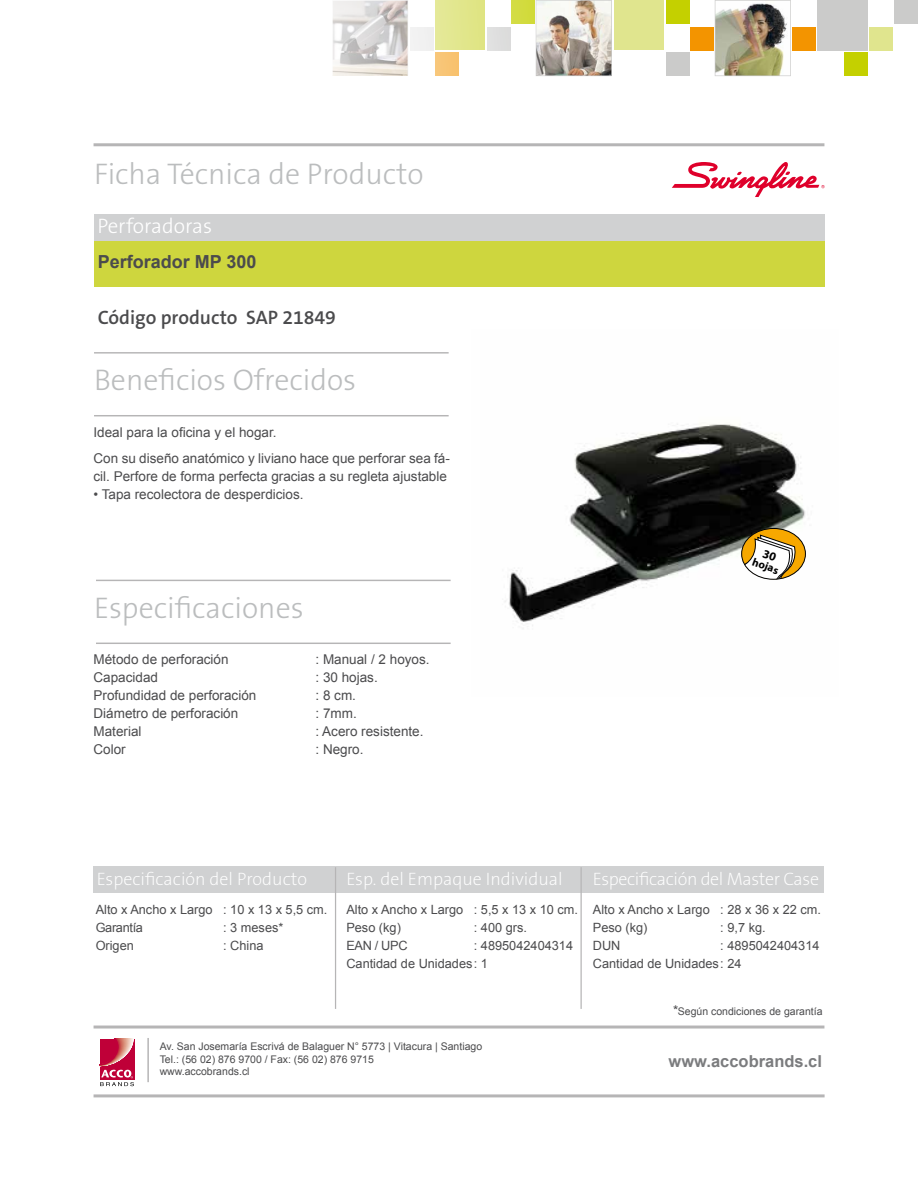
<style>
.page{position:relative;width:918px;height:1188px;background:#fff}
.page>*{position:absolute;margin:0;border:0;box-sizing:border-box;transform-origin:0 0}
.t1{font:30px "The Sans KENSINGTON3 Li";color:#bbbdbe}
.t2{font:21px "The Sans KENSINGTON3 Li";color:#fff}
.t3{font:19.5px "The Sans KENSINGTON6 SB";color:#4b4b4d}
.t4{font:18px "The Sans KENSINGTON2 XL";color:#fff}
.t5{font:18px "The Sans KENSINGTON2 XL";letter-spacing:-.02em;color:#fff}
.t6{font:700 18px "Arial";color:#4b4b4d}
.t7{font:700 16.5px "Arial";color:#7b7c7e}
.t8{font:13.5px/25.5px "Arial";color:#4b4b4d}
.t9{font:12.75px/18px "Arial";color:#4b4b4d}
.t10{font:700 11.25px "Myriad Pro";color:#000}
.t11{font:10.5px/12.6px "Arial";color:#4b4b4d}
.s1{font-size:13.5px}
</style>
<div class="page">
<hr style="left:94px;top:143px;width:730px;height:3px;background:#b6b5b6">
<hr style="left:94px;top:1026px;width:730px;height:3px;background:#b6b5b6">
<hr style="left:94px;top:1094px;width:731px;height:3px;background:#b6b5b6">
<svg style="left:99px;top:1038px;width:36px;height:49px"></svg>
<svg style="left:100px;top:1039px;width:34px;height:47px;background:#cb4b6a"></svg>
<hr style="left:94px;top:352px;width:355px;height:2px;background:#b6b5b6">
<hr style="left:94px;top:415px;width:355px;height:1px;background:#b6b5b6">
<div style="left:94px;top:240px;width:731px;height:47px;background:#ced63e"></div>
<div style="left:94px;top:214px;width:731px;height:26px;background:#d0d1d2"></div>
<hr style="left:96px;top:580px;width:355px;height:1px;background:#b6b5b6">
<hr style="left:96px;top:643px;width:355px;height:1px;background:#b6b5b6">
<div style="left:94px;top:866px;width:730px;height:27px;background:#d0d1d2"></div>
<hr style="left:335px;top:867px;width:1px;height:142px;background:#b6b5b6">
<hr style="left:581px;top:867px;width:1px;height:142px;background:#b6b5b6">
<hr style="left:147px;top:1038px;width:2px;height:44px;background:#b6b5b6">
<div style="left:435px;top:0;width:50px;height:50px;background:#e2e68d"></div>
<div style="left:818px;top:0;width:50px;height:50px;background:#cbcbca"></div>
<img style="left:536px;top:0;width:76px;height:76px">
<svg style="left:332px;top:0;width:76px;height:76px;background:#dcd9d7"></svg>
<img style="left:715px;top:0;width:76px;height:76px">
<div style="left:614px;top:0;width:50px;height:50px;background:#e0e58e"></div>
<div style="left:487px;top:27px;width:23px;height:23px;background:#dedede"></div>
<div style="left:870px;top:27px;width:23px;height:23px;background:#e0e58e"></div>
<div style="left:895px;top:0;width:23px;height:23px;background:#cbcbca"></div>
<div style="left:435px;top:52px;width:23px;height:23px;background:#f8c474"></div>
<div style="left:844px;top:52px;width:24px;height:23px;background:#c4d000"></div>
<div style="left:666px;top:52px;width:23px;height:23px;background:#cbcbca"></div>
<div style="left:410px;top:27px;width:23px;height:23px;background:#f1f1f1"></div>
<div style="left:793px;top:27px;width:23px;height:23px;background:#f39400"></div>
<div style="left:511px;top:0;width:23px;height:23px;background:#d2db3f"></div>
<div style="left:690px;top:27px;width:23px;height:23px;background:#f39400"></div>
<div style="left:666px;top:0;width:23px;height:23px;background:#c4d000"></div>
<svg style="left:672px;top:162px;width:153px;height:35px"></svg>
<img style="left:505px;top:424px;width:301px;height:202px">
<svg style="left:742px;top:528px;width:63px;height:51px"></svg>
<div style="left:741px;top:528px;width:65px;height:52px;border:1px solid #000;border-radius:50%"></div>
<svg style="left:742px;top:534px;width:56px;height:45px"></svg>
<h1 class="t1" style="left:94px;top:158px;width:331px">Ficha Técnica de Producto</h1>
<h2 class="t2" style="left:97px;top:215px;width:116px">Perforadoras</h2>
<h3 class="t6" style="left:98px;top:250px;width:160px">Perforador MP 300</h3>
<h3 class="t3" style="left:98px;top:307px;width:240px">Código producto SAP 21849</h3>
<h1 class="t1" style="left:94px;top:364px;width:264px">Beneficios Ofrecidos</h1>
<p class="t8" style="left:94px;top:420px;width:358px">Ideal para la oficina y el hogar.<br>Con su diseño anatómico y liviano hace que perforar sea fá-</p>
<p class="t8" style="left:94px;top:463px;width:355px">cil. Perfore de forma perfecta gracias a su regleta ajustable</p>
<p class="t8" style="left:94px;top:481px;width:212px">• Tapa recolectora de desperdicios.</p>
<h1 class="t1" style="left:94px;top:592px;width:211px">Especificaciones</h1>
<p class="t8" style="left:94px;top:647px;width:137px">Método de perforación</p>
<p class="t8" style="left:316px;top:647px;width:116px">: Manual / 2 hoyos.</p>
<p class="t8" style="left:94px;top:665px;width:66px">Capacidad</p>
<p class="t8" style="left:316px;top:665px;width:64px">: 30 hojas.</p>
<p class="t8" style="left:94px;top:683px;width:164px">Profundidad de perforación</p>
<p class="t8" style="left:316px;top:683px;width:42px">: 8 cm.</p>
<p class="t8" style="left:94px;top:701px;width:146px">Diámetro de perforación</p>
<p class="t8" style="left:316px;top:701px;width:43px">: 7mm.</p>
<p class="t8" style="left:94px;top:719px;width:50px">Material</p>
<p class="t8" style="left:316px;top:719px;width:110px">: Acero resistente.</p>
<p class="t8" style="left:94px;top:737px;width:34px">Color</p>
<p class="t8" style="left:316px;top:737px;width:50px">: Negro.</p>
<p class="t10" style="left:755px;top:554px;width:29px;rotate:20deg">hojas</p>
<h3 class="t4" style="left:97px;top:869px;width:212px">Especificación del Producto</h3>
<h3 class="t4" style="left:346px;top:869px;width:218px">Esp. del Empaque Individual</h3>
<h3 class="t5" style="left:593px;top:869px;width:228px">Especificación del Master Case</h3>
<p class="t9" style="left:96px;top:901px;width:233px">Alto x Ancho x Largo : 10 x 13 x 5,5 cm.<br>Garantía</p>
<p class="t9" style="left:223px;top:919px;width:62px">: 3 meses*</p>
<p class="t9" style="left:346px;top:901px;width:233px">Alto x Ancho x Largo : 5,5 x 13 x 10 cm.<br>Peso (kg)</p>
<p class="t9" style="left:474px;top:919px;width:55px">: 400 grs.</p>
<p class="t9" style="left:593px;top:901px;width:230px">Alto x Ancho x Largo : 28 x 36 x 22 cm.<br>Peso (kg)</p>
<p class="t9" style="left:720px;top:919px;width:47px">: 9,7 kg.</p>
<p class="t9" style="left:96px;top:937px;width:40px">Origen</p>
<p class="t9" style="left:223px;top:937px;width:42px">: China</p>
<p class="t9" style="left:346px;top:937px;width:63px">EAN / UPC</p>
<p class="t9" style="left:346px;top:937px;width:228px;text-indent:128px">: 4895042404314<br>Cantidad de Unidades: 1</p>
<p class="t9" style="left:593px;top:937px;width:228px;text-indent:128px">: 4895042404314<br>Cantidad de Unidades: 24</p>
<p class="t9" style="left:593px;top:937px;width:29px">DUN</p>
<p class="t11" style="left:673px;top:1005px;width:151px"><span class="s1">*</span>Según condiciones de garantía</p>
<p class="t11" style="left:160px;top:1040px;width:324px">Av. San Josemaría Escrivá de Balaguer N° 5773 | Vitacura | Santiago<br>Tel.: (56 02) 876 9700 / Fax: (56 02) 876 9715<br>www.accobrands.cl</p>
<p class="t7" style="left:669px;top:1050px;width:155px">www.accobrands.cl</p>
</div>
